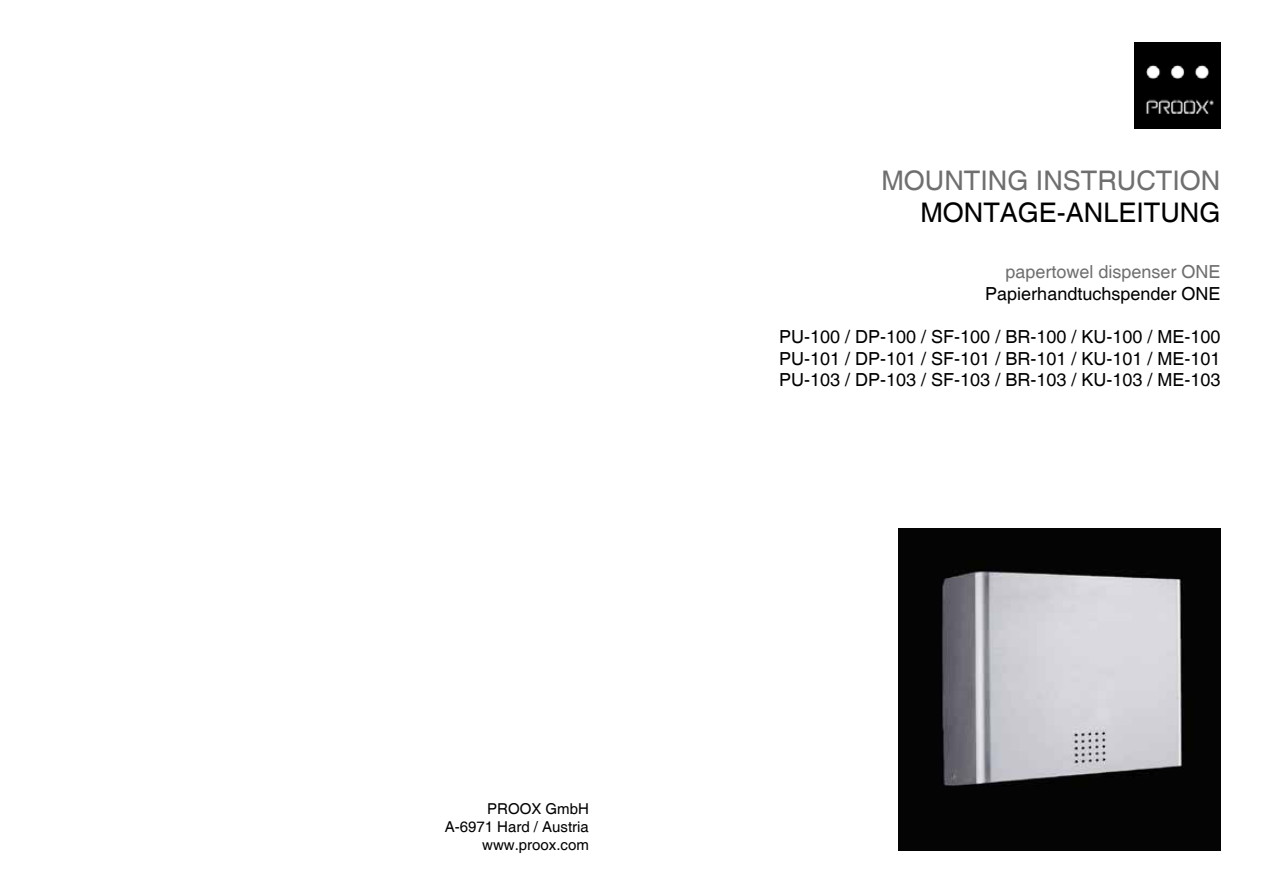
<style>
.page{position:relative;width:1263px;height:893px;background:#fff}
.page>*{position:absolute;margin:0;border:0;box-sizing:border-box;transform-origin:0 0}
.t1{font:27px "Helvetica";color:#706f6f}
.t2{font:27px "Helvetica";color:#000}
.t3{font:18px/21.6px "Helvetica";color:#000;text-align:justify}
.t4{font:18px "Helvetica";color:#706f6f}
.t5{font:15px/18px "Helvetica";color:#000;text-align:right}
</style>
<div class="page">
<img style="left:899px;top:528px;width:321px;height:322px">
<img style="left:1134px;top:43px;width:86px;height:86px">
<p class="t5" style="left:445px;top:800px;width:146px">PROOX GmbH<br>A-6971 Hard / Austria www.proox.com</p>
<h1 class="t1" style="left:881px;top:165px;width:340px">MOUNTING INSTRUCTION</h1>
<h1 class="t2" style="left:920px;top:197px;width:302px">MONTAGE-ANLEITUNG</h1>
<p class="t4" style="left:1005px;top:261px;width:217px">papertowel dispenser ONE</p>
<p class="t3" style="left:985px;top:283px;width:237px">Papierhandtuchspender ONE</p>
<p class="t3" style="left:779px;top:326px;width:443px">PU-100 / DP-100 / SF-100 / BR-100 / KU-100 / ME-100<br>PU-101 / DP-101 / SF-101 / BR-101 / KU-101 / ME-101<br>PU-103 / DP-103 / SF-103 / BR-103 / KU-103 / ME-103</p>
</div>
